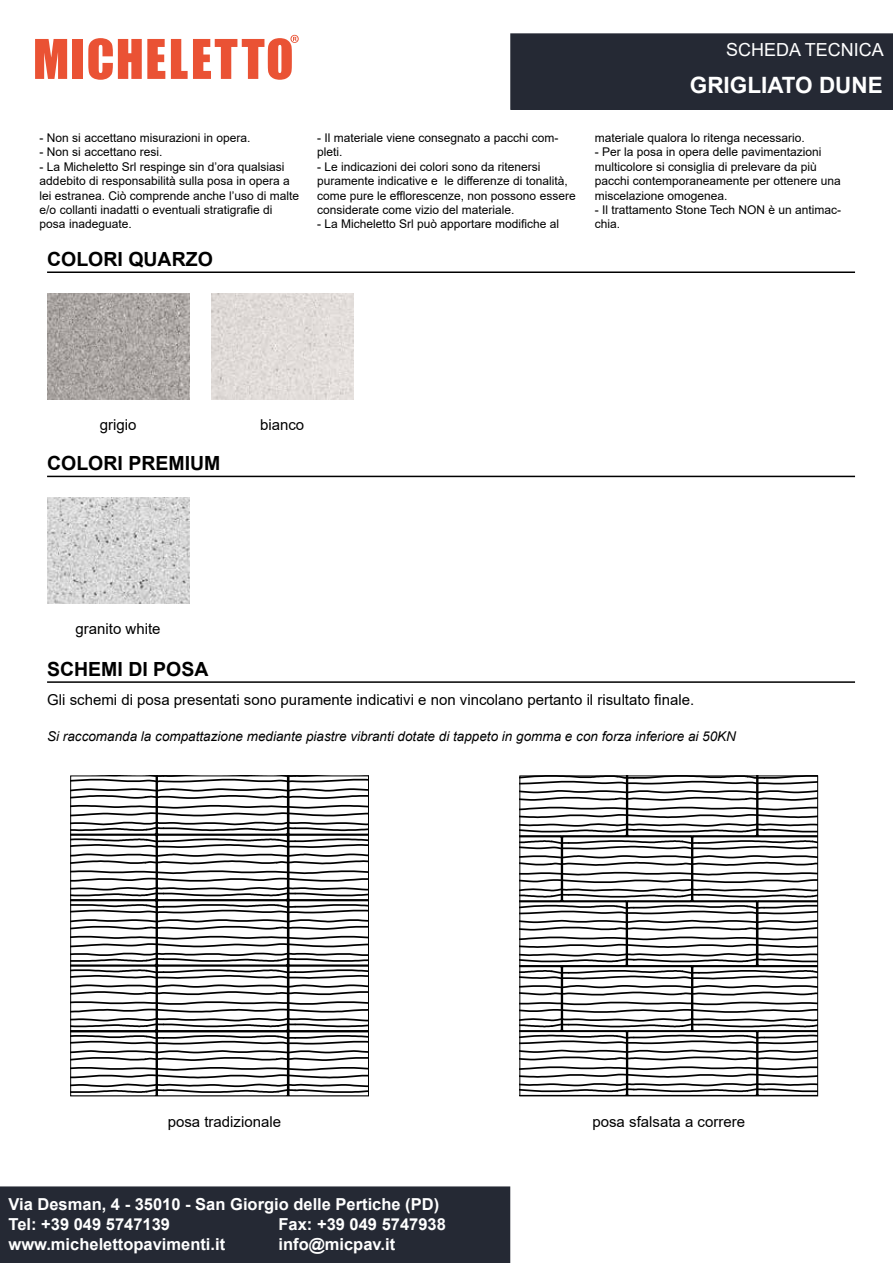
<style>
.page{position:relative;width:893px;height:1263px;background:#fff}
.page>*{position:absolute;margin:0;border:0;box-sizing:border-box;transform-origin:0 0}
.t1{font:700 22.5px "Arial";color:#fff}
.t2{font:700 19.5px "Arial";color:#000}
.t3{font:18px "Arial";color:#fff}
.t4{font:700 16.5px/19.8px "Arial";color:#fff}
.t5{font:15px "Arial";color:#000}
.t6{font:italic 13.5px "Arial";color:#000}
.t7{font:12px/14.4px "Arial";color:#000}
</style>
<div class="page">
<svg style="left:88px;top:38px;width:77px;height:42px"></svg>
<div style="left:73px;top:39px;width:10px;height:40px;background:#ea5234"></div>
<svg style="left:35px;top:39px;width:32px;height:40px"></svg>
<svg style="left:171px;top:35px;width:128px;height:45px"></svg>
<div style="left:511px;top:34px;width:381px;height:75px;background:#252934"></div>
<div style="left:510px;top:33px;width:383px;height:77px;border:2px solid #252934"></div>
<div style="left:1px;top:1187px;width:508px;height:75px;background:#252934"></div>
<div style="left:0;top:1186px;width:510px;height:77px;border:2px solid #252934"></div>
<hr style="left:47px;top:271px;width:808px;height:2px;background:#000">
<img style="left:47px;top:293px;width:142px;height:106px">
<img style="left:211px;top:293px;width:142px;height:106px">
<hr style="left:47px;top:476px;width:808px;height:1px;background:#000">
<img style="left:47px;top:497px;width:142px;height:106px">
<hr style="left:47px;top:681px;width:808px;height:2px;background:#000">
<hr style="left:289px;top:1096px;width:79px;height:1px;background:#000">
<hr style="left:158px;top:1096px;width:129px;height:1px;background:#000">
<hr style="left:71px;top:1096px;width:84px;height:1px;background:#000">
<svg style="left:72px;top:777px;width:295px;height:317px"></svg>
<div style="left:70px;top:775px;width:299px;height:321px;border:1px solid #000"></div>
<svg style="left:520px;top:777px;width:298px;height:320px"></svg>
<div style="left:519px;top:775px;width:299px;height:321px;border:1px solid #000"></div>
<p class="t7" style="left:40px;top:130px;width:212px">- Non si accettano misurazioni in opera.</p>
<p class="t7" style="left:40px;top:145px;width:124px">- Non si accettano resi.</p>
<p class="t7" style="left:40px;top:159px;width:261px">- La Micheletto Srl respinge sin d’ora qualsiasi addebito di responsabilità sulla posa in opera a lei estranea. Ciò comprende anche l’uso di malte e/o collanti inadatti o eventuali stratigrafie di posa inadeguate.</p>
<h2 class="t2" style="left:47px;top:245px;width:167px">COLORI QUARZO</h2>
<p class="t7" style="left:317px;top:130px;width:243px">- Il materiale viene consegnato a pacchi com&shy;pleti.</p>
<p class="t7" style="left:317px;top:159px;width:260px">- Le indicazioni dei colori sono da ritenersi puramente indicative e le differenze di tonalità, come pure le efflorescenze, non possono essere considerate come vizio del materiale.</p>
<p class="t7" style="left:317px;top:217px;width:244px">- La Micheletto Srl può apportare modifiche al</p>
<h3 class="t3" style="left:726px;top:37px;width:159px">SCHEDA TECNICA</h3>
<h1 class="t1" style="left:690px;top:69px;width:194px">GRIGLIATO DUNE</h1>
<p class="t7" style="left:595px;top:130px;width:212px">materiale qualora lo ritenga necessario.</p>
<p class="t7" style="left:595px;top:145px;width:248px">- Per la posa in opera delle pavimentazioni multicolore si consiglia di prelevare da più pacchi contemporaneamente per ottenere una miscelazione omogenea.</p>
<p class="t7" style="left:595px;top:202px;width:248px">- Il trattamento Stone Tech NON è un antimac&shy;chia.</p>
<p class="t5" style="left:100px;top:415px;width:38px">grigio</p>
<p class="t5" style="left:260px;top:415px;width:46px">bianco</p>
<h2 class="t2" style="left:47px;top:449px;width:175px">COLORI PREMIUM</h2>
<p class="t5" style="left:76px;top:619px;width:87px">granito white</p>
<h2 class="t2" style="left:47px;top:655px;width:163px">SCHEMI DI POSA</h2>
<p class="t5" style="left:47px;top:689px;width:648px">Gli schemi di posa presentati sono puramente indicativi e non vincolano pertanto il risultato finale.</p>
<p class="t6" style="left:47px;top:727px;width:690px">Si raccomanda la compattazione mediante piastre vibranti dotate di tappeto in gomma e con forza inferiore ai 50KN</p>
<p class="t5" style="left:168px;top:1111px;width:115px">posa tradizionale</p>
<p class="t5" style="left:592px;top:1111px;width:154px">posa sfalsata a correre</p>
<h3 class="t4" style="left:9px;top:1194px;width:432px">Via Desman, 4 - 35010 - San Giorgio delle Pertiche (PD)<br>Tel: +39 049 5747139</h3>
<h3 class="t4" style="left:279px;top:1214px;width:169px">Fax: +39 049 5747938</h3>
<h3 class="t4" style="left:9px;top:1234px;width:218px">www.michelettopavimenti.it</h3>
<h3 class="t4" style="left:279px;top:1234px;width:118px">info@micpav.it</h3>
</div>
